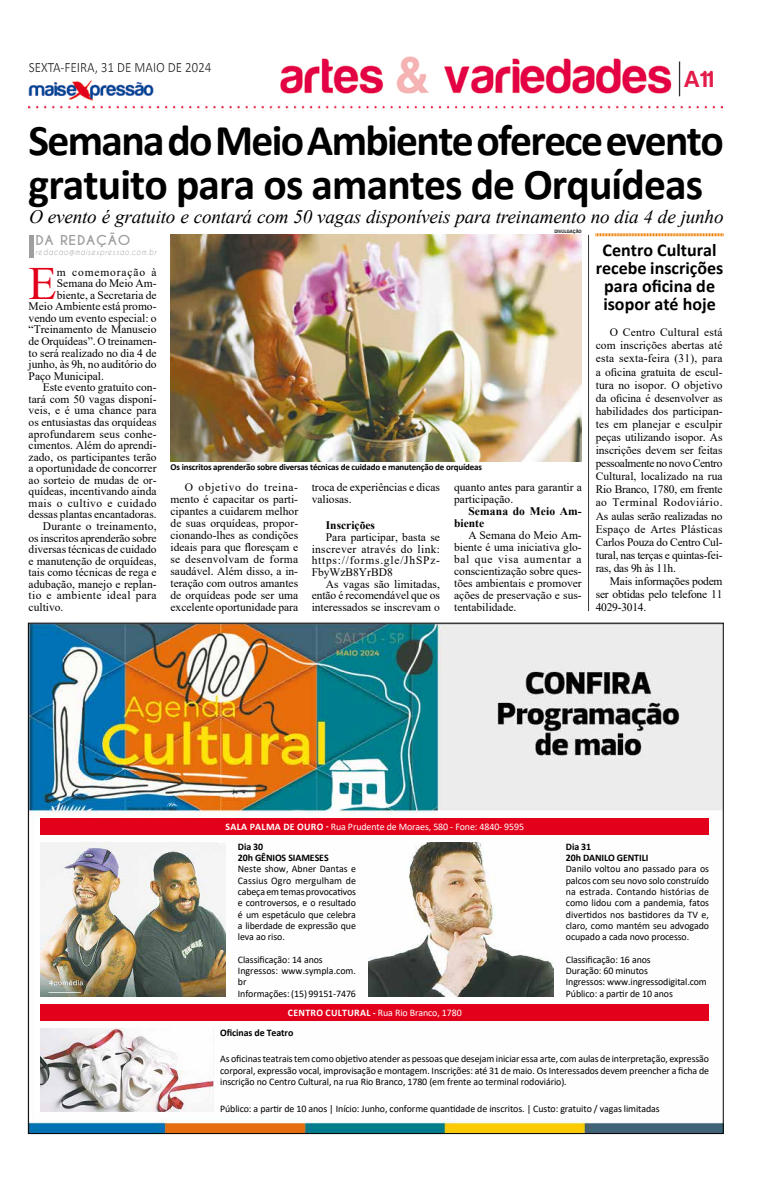
<style>
.page{position:relative;width:780px;height:1191px;background:#fff}
.page>*{position:absolute;margin:0;border:0;box-sizing:border-box;transform-origin:0 0}
.t1{font:46.2px "Times New Roman";color:#e2001a}
.t2{font:700 44px/44px "Calibri";letter-spacing:-.04em;color:#000}
.t3{font:24px "Harabara";color:#e21d49}
.t4{font:italic 19px "Times New Roman";letter-spacing:-.01em;color:#000}
.t5{font:700 18px/18px "Calibri";color:#000;text-align:center}
.t6{font:700 12.9px "Caviar Dreams";letter-spacing:.05em;color:#9c9e9f;scale:1.07 1}
.t7{font:11.5px/13.1px "Times New Roman";color:#000;text-align:justify}
.t8{font:11.5px "Times New Roman";letter-spacing:.035em;color:#000}
.t9{font:700 11.5px/12px "Times New Roman";color:#000}
.t10{font:11.5px "Times New Roman";letter-spacing:.02em;color:#000}
.t11{font:11.5px "Times New Roman";letter-spacing:.075em;color:#000}
.t12{font:10px/11.3px "Calibri";letter-spacing:-.01em;color:#000;text-align:justify}
.t13{font:10px/19.4px "Calibri";letter-spacing:-.01em;color:#fff}
.t14{font:700 10px/11.3px "Calibri";letter-spacing:-.01em;color:#000}
.t15{font:700 9px "Calibri";letter-spacing:-.02em;color:#000}
.t16{font:italic 8.3px "Caviar Dreams";letter-spacing:.11em;color:#9c9e9f;scale:.83 1}
.t17{font:500 4.9px "Franklin Gothic";color:#000}
.s1{font-weight:700}
.s2{font-weight:700;color:#000}
</style>
<div class="page">
<img style="left:28px;top:57px;width:694px;height:54px">
<img style="left:29px;top:64px;width:181px;height:10px">
<img style="left:170px;top:235px;width:411px;height:226px">
<hr style="left:29px;top:235px;width:4px;height:23px;background:#9c9e9f">
<img style="left:30px;top:624px;width:691px;height:508px">
<div style="left:40px;top:818px;width:669px;height:17px;background:#e2001a"></div>
<div style="left:40px;top:1004px;width:669px;height:16px;background:#e2001a"></div>
<svg style="left:595px;top:233px;width:128px;height:3px"></svg>
<hr style="left:588px;top:235px;width:1px;height:376px;background:#000">
<img style="left:40px;top:842px;width:185px;height:154px">
<img style="left:368px;top:842px;width:185px;height:154px">
<img style="left:40px;top:1028px;width:174px;height:84px">
<h3 class="t3" style="left:684px;top:67px;width:31px">A11</h3>
<h2 class="t2" style="left:29px;top:118px;width:696px">Semana do Meio Ambiente oferece evento gratuito para os amantes de Orquídeas</h2>
<h3 class="t4" style="left:29px;top:203px;width:696px">O evento é gratuito e contará com 50 vagas disponíveis para treinamento no dia 4 de junho</h3>
<p class="t6" style="left:36px;top:232px;width:90px">DA REDAÇÃO</p>
<p class="t16" style="left:36px;top:247px;width:147px">redacao@maisexpressao.com.br</p>
<h1 class="t1" style="left:29px;top:251px;width:30px">E</h1>
<p class="t11" style="left:57px;top:264px;width:101px">m comemoração à</p>
<p class="t7" style="left:57px;top:276px;width:101px">Semana do Meio Am-</p>
<p class="t7" style="left:57px;top:288px;width:101px">biente, a Secretaria de</p>
<p class="t7" style="left:29px;top:299px;width:129px">Meio Ambiente está promo-</p>
<p class="t7" style="left:29px;top:311px;width:129px">vendo um evento especial: o</p>
<p class="t7" style="left:29px;top:323px;width:129px">“Treinamento de Manuseio</p>
<p class="t7" style="left:29px;top:334px;width:129px">de Orquídeas”. O treinamen-</p>
<p class="t7" style="left:29px;top:346px;width:129px">to será realizado no dia 4 de</p>
<p class="t7" style="left:29px;top:357px;width:129px">junho, às 9h, no auditório do</p>
<p class="t7" style="left:29px;top:369px;width:77px">Paço Municipal.</p>
<p class="t7" style="left:43px;top:380px;width:115px">Este evento gratuito con-</p>
<p class="t7" style="left:29px;top:392px;width:129px">tará com 50 vagas disponí-</p>
<p class="t7" style="left:29px;top:403px;width:129px">veis, e é uma chance para</p>
<p class="t7" style="left:29px;top:415px;width:129px">os entusiastas das orquídeas</p>
<p class="t7" style="left:29px;top:427px;width:129px">aprofundarem seus conhe-</p>
<p class="t7" style="left:29px;top:438px;width:129px">cimentos. Além do aprendi-</p>
<p class="t7" style="left:29px;top:450px;width:129px">zado, os participantes terão</p>
<p class="t7" style="left:29px;top:461px;width:129px">a oportunidade de concorrer</p>
<p class="t7" style="left:29px;top:473px;width:129px">ao sorteio de mudas de or-</p>
<p class="t7" style="left:29px;top:484px;width:129px">quídeas, incentivando ainda</p>
<p class="t8" style="left:29px;top:495px;width:129px">mais o cultivo e cuidado</p>
<p class="t7" style="left:29px;top:508px;width:129px">dessas plantas encantadoras.</p>
<p class="t10" style="left:43px;top:518px;width:115px">Durante o treinamento,</p>
<p class="t7" style="left:29px;top:531px;width:129px">os inscritos aprenderão sobre</p>
<p class="t7" style="left:29px;top:542px;width:129px">diversas técnicas de cuidado</p>
<p class="t7" style="left:29px;top:554px;width:129px">e manutenção de orquídeas,</p>
<p class="t7" style="left:29px;top:565px;width:129px">tais como técnicas de rega e</p>
<p class="t7" style="left:29px;top:577px;width:129px">adubação, manejo e replan-</p>
<p class="t8" style="left:29px;top:587px;width:129px">tio e ambiente ideal para</p>
<p class="t7" style="left:29px;top:600px;width:36px">cultivo.</p>
<p class="t17" style="left:554px;top:229px;width:29px">DIVULGAÇÃO</p>
<p class="t15" style="left:170px;top:461px;width:313px">Os inscritos aprenderão sobre diversas técnicas de cuidado e manutenção de orquídeas</p>
<p class="t7" style="left:170px;top:481px;width:129px;line-height:12px;text-indent:14px">O objetivo do treina&shy;mento é capacitar os parti&shy;cipantes a cuidarem melhor de suas orquídeas, propor&shy;cionando-lhes as condições ideais para que floresçam e se desenvolvam de forma saudável. Além disso, a in&shy;teração com outros amantes de orquídeas pode ser uma excelente oportunidade para</p>
<p class="t7" style="left:311px;top:481px;width:130px;line-height:11.7px">troca de experiências e dicas valiosas.</p>
<p class="t9" style="left:326px;top:519px;width:51px">Inscrições</p>
<p class="t7" style="left:311px;top:531px;width:130px;line-height:11.7px;text-indent:14px">Para participar, basta se inscrever através do link: https://forms.gle/JhSPz-FbyWzB8YrBD8</p>
<p class="t7" style="left:311px;top:577px;width:130px;line-height:11.7px;text-indent:14px">As vagas são limitadas, então é recomendável que os interessados se inscrevam o</p>
<p class="t7" style="left:454px;top:481px;width:129px;line-height:12px">quanto antes para garantir a participação.</p>
<p class="t9" style="left:454px;top:505px;width:129px;text-indent:14px">Semana do Meio Am&shy;biente</p>
<p class="t7" style="left:454px;top:529px;width:129px;line-height:12px;text-indent:14px">A Semana do Meio Am&shy;biente é uma iniciativa glo&shy;bal que visa aumentar a conscientização sobre ques&shy;tões ambientais e promover ações de preservação e sus&shy;tentabilidade.</p>
<h3 class="t5" style="left:595px;top:241px;width:129px">Centro Cultural recebe inscrições para oficina de isopor até hoje</h3>
<p class="t7" style="left:595px;top:325px;width:128px;text-indent:14px">O Centro Cultural está com inscrições abertas até esta sexta-feira (31), para a oficina gratuita de escul&shy;tura no isopor. O objetivo da oficina é desenvolver as habilidades dos participan&shy;tes em planejar e esculpir peças utilizando isopor. As inscrições devem ser feitas pessoalmente no novo Centro Cultural, localizado na rua Rio Branco, 1780, em frente ao Terminal Rodoviário.<br>As aulas serão realizadas no Espaço de Artes Plásticas Carlos Pouza do Centro Cul&shy;tural, nas terças e quintas-fei&shy;ras, das 9h às 11h.</p>
<p class="t7" style="left:595px;top:574px;width:128px;text-indent:14px">Mais informações podem ser obtidas pelo telefone 11<br>4029-3014.</p>
<p class="t13" style="left:225px;top:817px;width:300px"><span class="s1">SALA PALMA DE OURO -</span> Rua Prudente de Moraes, 580 - Fone: 4840- 9595</p>
<p class="t14" style="left:238px;top:840px;width:92px">Dia 30<br>20h GÊNIOS SIAMESES</p>
<p class="t12" style="left:238px;top:863px;width:120px">Neste show, Abner Dantas e Cassius Ogro mergulham de cabeça em temas provocativos e controversos, e o resultado é um espetáculo que celebra a liberdade de expressão que leva ao riso.</p>
<p class="t12" style="left:238px;top:953px;width:120px;text-align:left">Classificação: 14 anos<br>Ingressos: www.sympla.com. br<br>Informações: (15) 99151-7476</p>
<p class="t14" style="left:566px;top:840px;width:84px">Dia 31<br>20h DANILO GENTILI</p>
<p class="t12" style="left:566px;top:863px;width:145px">Danilo voltou ano passado para os palcos com seu novo solo construído na estrada. Contando histórias de como lidou com a pandemia, fatos divertidos nos bastidores da TV e, claro, como mantém seu advogado ocupado a cada novo processo.</p>
<p class="t12" style="left:566px;top:953px;width:142px;text-align:left">Classificação: 16 anos<br>Duração: 60 minutos<br>Ingressos: www.ingressodigital.com<br>Público: a partir de 10 anos</p>
<p class="t13" style="left:220px;top:1003px;width:243px;text-indent:68px"><span class="s1">CENTRO CULTURAL -</span> Rua Rio Branco, 1780<br><span class="s2">Oficinas de Teatro</span></p>
<p class="t12" style="left:220px;top:1053px;width:490px">As oficinas teatrais tem como objetivo atender as pessoas que desejam iniciar essa arte, com aulas de interpretação, expressão corporal, expressão vocal, improvisação e montagem. Inscrições: até 31 de maio. Os Interessados devem preencher a ficha de inscrição no Centro Cultural, na rua Rio Branco, 1780 (em frente ao terminal rodoviário).</p>
<p class="t12" style="left:220px;top:1102px;width:441px">Público: a partir de 10 anos | Início: Junho, conforme quantidade de inscritos. | Custo: gratuito / vagas limitadas</p>
</div>
